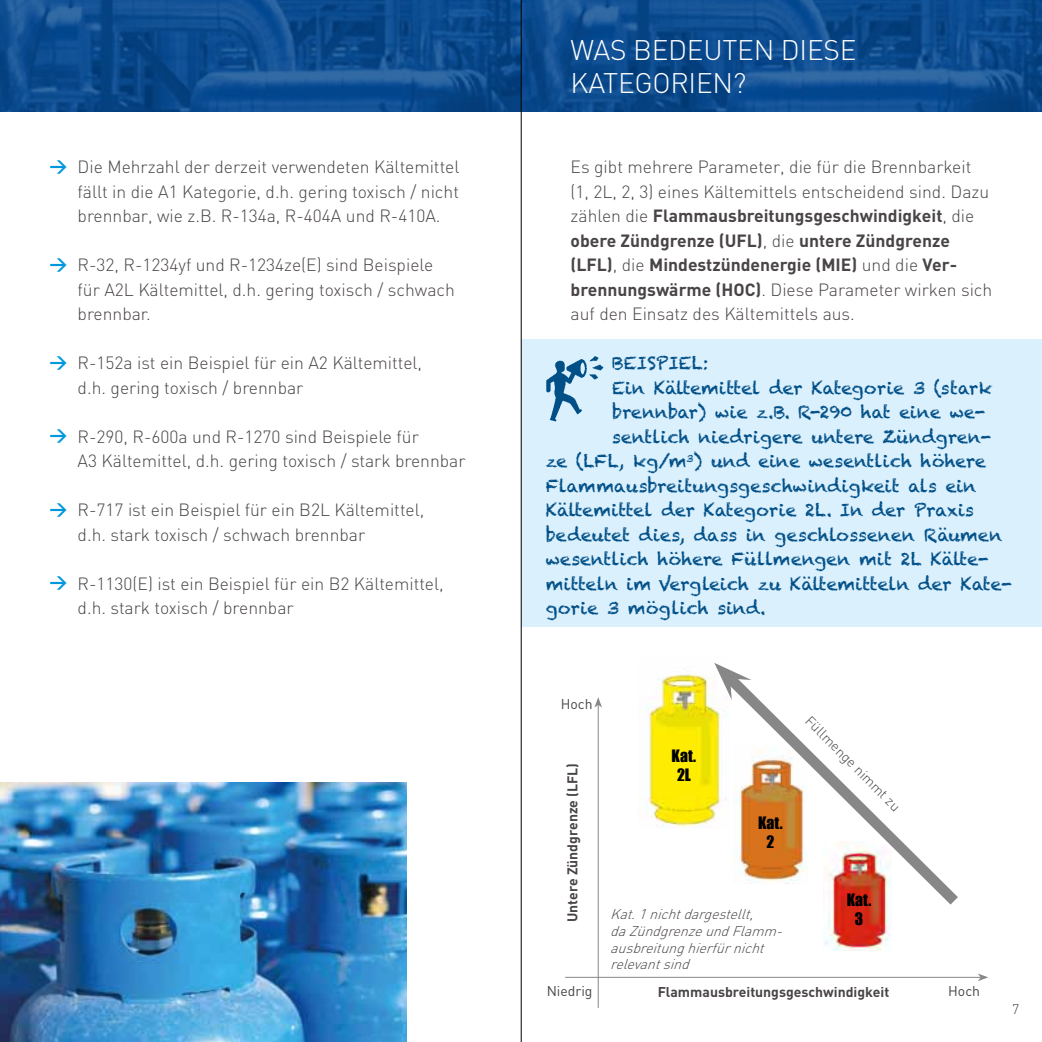
<style>
.page{position:relative;width:1042px;height:1042px;background:#fff}
.page>*{position:absolute;margin:0;border:0;box-sizing:border-box;transform-origin:0 0}
.t1{font:300 28px/33.6px "DIN";letter-spacing:-.01em;color:#fff}
.t2{font:300 17.5px/24.5px "DIN";color:#494445}
.t3{font:17.5px "Chalkduster";color:#004f87}
.t4{font:15.75px/18.9px "Impact";color:#000;text-align:center}
.t5{font:italic 300 14px/16.8px "DIN";color:#494445}
.t6{font:700 14px "DIN";color:#494445}
.t7{font:300 14px "DIN";color:#494445}
.t8{font:14px "DIN";color:#494445}
.s1{font-weight:700;color:#0097dd}
.s2{font-weight:700}
</style>
<div class="page">
<svg style="left:0;top:0;width:521px;height:111px;background:#0e4c8e"></svg>
<svg style="left:522px;top:0;width:520px;height:111px;background:#0e4c8e"></svg>
<div style="left:521px;top:339px;width:521px;height:287px;background:#dbf0fd"></div>
<img style="left:546px;top:356px;width:58px;height:66px">
<img style="left:0;top:782px;width:407px;height:260px">
<img style="left:823px;top:916px;width:68px;height:34px">
<img style="left:638px;top:674px;width:77px;height:153px">
<hr style="left:565px;top:977px;width:415px;height:1px;background:#878787">
<svg style="left:978px;top:973px;width:10px;height:8px"></svg>
<hr style="left:598px;top:705px;width:1px;height:303px;background:#878787">
<svg style="left:594px;top:697px;width:8px;height:10px"></svg>
<svg style="left:715px;top:692px;width:243px;height:224px"></svg>
<svg style="left:714px;top:663px;width:37px;height:37px"></svg>
<hr style="left:521px;top:0;width:1px;height:1042px;background:#000">
<p class="t2" style="left:78px;top:155px;width:383px;text-align:justify;text-indent:-28px"><span class="s1">&gt;</span> Die Mehrzahl der derzeit verwendeten Kältemittel fällt in die A1 Kategorie, d.h. gering toxisch / nicht brennbar, wie z.B. R-134a, R-404A und R-410A.</p>
<p class="t2" style="left:78px;top:253px;width:379px;text-indent:-28px"><span class="s1">&gt;</span> R-32, R-1234yf und R-1234ze(E) sind Beispiele für A2L Kältemittel, d.h. gering toxisch / schwach brennbar.</p>
<p class="t2" style="left:78px;top:351px;width:346px;text-indent:-28px"><span class="s1">&gt;</span> R-152a ist ein Beispiel für ein A2 Kältemittel, d.h. gering toxisch / brennbar</p>
<p class="t2" style="left:78px;top:424px;width:389px;text-indent:-28px"><span class="s1">&gt;</span> R-290, R-600a und R-1270 sind Beispiele für<br>A3 Kältemittel, d.h. gering toxisch / stark brennbar</p>
<p class="t2" style="left:78px;top:498px;width:348px;text-indent:-28px"><span class="s1">&gt;</span> R-717 ist ein Beispiel für ein B2L Kältemittel, d.h. stark toxisch / schwach brennbar</p>
<p class="t2" style="left:78px;top:571px;width:367px;text-indent:-28px"><span class="s1">&gt;</span> R-1130(E) ist ein Beispiel für ein B2 Kältemittel, d.h. stark toxisch / brennbar</p>
<h1 class="t1" style="left:570px;top:33px;width:287px">WAS BEDEUTEN DIESE<br>KATEGORIEN?</h1>
<p class="t2" style="left:570px;top:155px;width:423px">Es gibt mehrere Parameter, die für die Brennbarkeit (1, 2L, 2, 3) eines Kältemittels entscheidend sind. Dazu zählen die <span class="s2">Flammausbreitungsgeschwindigkeit</span>, die <span class="s2">obere Zündgrenze (UFL)</span>, die <span class="s2">untere Zündgrenze (LFL)</span>, die <span class="s2">Mindestzündenergie (MIE)</span> und die <span class="s2">Ver&shy;brennungswärme (HOC)</span>. Diese Parameter wirken sich auf den Einsatz des Kältemittels aus.</p>
<p class="t3" style="left:612px;top:353px;width:98px">Beispiel:</p>
<p class="t3" style="left:612px;top:377px;width:381px">Ein Kältemittel der Kategorie 3 (stark</p>
<p class="t3" style="left:612px;top:402px;width:375px">brennbar) wie z.B. R-290 hat eine we-</p>
<p class="t3" style="left:612px;top:426px;width:381px">sentlich niedrigere untere Zündgren-</p>
<p class="t3" style="left:546px;top:451px;width:441px">ze (LFL, kg/m<sup>3</sup>) und eine wesentlich höhere</p>
<p class="t3" style="left:546px;top:475px;width:432px">Flammausbreitungsgeschwindigkeit als ein</p>
<p class="t3" style="left:546px;top:500px;width:429px">Kältemittel der Kategorie 2L. In der Praxis</p>
<p class="t3" style="left:546px;top:524px;width:458px">bedeutet dies, dass in geschlossenen Räumen</p>
<p class="t3" style="left:546px;top:549px;width:444px">wesentlich höhere Füllmengen mit 2L Kälte-</p>
<p class="t3" style="left:546px;top:573px;width:468px">mitteln im Vergleich zu Kältemitteln der Kate-</p>
<p class="t3" style="left:546px;top:598px;width:221px">gorie 3 möglich sind.</p>
<p class="t8" style="left:561px;top:695px;width:33px">Hoch</p>
<p class="t6" style="left:563px;top:922px;width:161px;rotate:-90deg">Untere Zündgrenze (LFL)</p>
<p class="t4" style="left:671px;top:745px;width:26px">Kat.<br>2L</p>
<p class="t4" style="left:758px;top:813px;width:26px">Kat.<br>2</p>
<p class="t5" style="left:610px;top:905px;width:178px">Kat.1nichtdargestellt, daZündgrenzeundFlamm&shy;ausbreitunghierfürnicht relevantsind</p>
<p class="t7" style="left:814px;top:712px;width:129px;rotate:45deg">Füllmenge nimmt zu</p>
<p class="t4" style="left:847px;top:890px;width:26px">Kat.<br>3</p>
<p class="t8" style="left:547px;top:982px;width:47px">Niedrig</p>
<p class="t6" style="left:658px;top:982px;width:233px">Flammausbreitungsgeschwindigkeit</p>
<p class="t8" style="left:948px;top:982px;width:33px">Hoch</p>
<p class="t7" style="left:1012px;top:1000px;width:9px">7</p>
</div>
